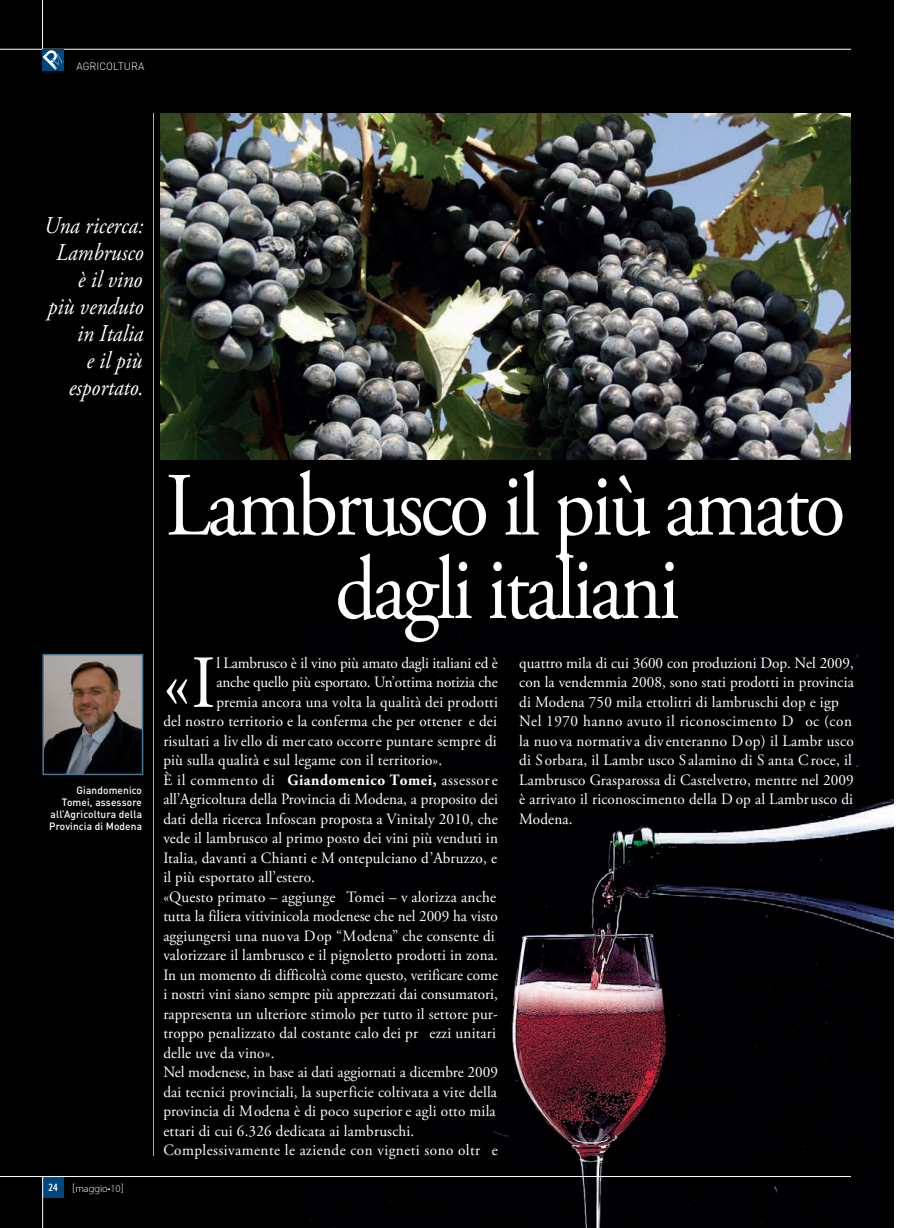
<style>
.page{position:relative;width:904px;height:1228px;background:#fff}
.page>*{position:absolute;margin:0;border:0;box-sizing:border-box;transform-origin:0 0}
.t1{font:90px/83.4px "Adobe Garamond Pro";letter-spacing:-.04em;color:#fff;text-align:center;scale:.9 1}
.t2{font:74.55px "Adobe Garamond Pro";color:#fff;scale:.96 1}
.t3{font:italic 24px/27px "Adobe Garamond Pro";color:#fff;text-align:right;scale:.9 1}
.t4{font:15.75px/19.5px "Adobe Garamond Pro";letter-spacing:.01em;color:#fff;scale:.96 1}
.t5{font:15.75px "Adobe Garamond Pro";letter-spacing:-.01em;color:#fff;scale:.96 1}
.t6{font:15.75px "Adobe Garamond Pro";letter-spacing:.03em;color:#fff;scale:.96 1}
.t7{font:15.75px "Adobe Garamond Pro";letter-spacing:.04em;color:#fff;scale:.96 1}
.t8{font:600 condensed 11.25px "Myriad Pro";color:#fff}
.t9{font:500 10.5px/12px "DIN";letter-spacing:.01em;color:#fff;text-align:right;scale:.96 1}
.t10{font:300 10.5px "DIN";color:#fff}
.t11{font:300 10.5px "Myriad Pro";color:#fff}
.s1{font-family:"DIN"}
.s2{font-weight:700}
</style>
<div class="page">
<div style="left:0;top:0;width:893px;height:1227px;background:#000"></div>
<img style="left:304px;top:629px;width:589px;height:598px">
<div style="left:43px;top:1176px;width:21px;height:21px;background:#00467e"></div>
<hr style="left:42px;top:1176px;width:1px;height:51px;background:#fff">
<hr style="left:0;top:1176px;width:850px;height:1px;background:#fff">
<img style="left:160px;top:113px;width:689px;height:346px">
<hr style="left:42px;top:0;width:1px;height:70px;background:#fff">
<hr style="left:0;top:49px;width:850px;height:1px;background:#fff">
<div style="left:43px;top:49px;width:21px;height:21px;background:#00467e"></div>
<svg style="left:43px;top:50px;width:21px;height:20px"></svg>
<hr style="left:153px;top:113px;width:1px;height:1042px;background:#b0aca9">
<svg style="left:42px;top:654px;width:101px;height:121px"></svg>
<p class="t10" style="left:77px;top:60px;width:69px">AGRICOLTURA</p>
<h3 class="t3" style="left:44px;top:212px;width:112px">Una ricerca:<br>Lambrusco è il vino<br>più venduto in Italia<br>e il più esportato.</h3>
<p class="t9" style="left:49px;top:783px;width:98px">Giandomenico<br>Tomei, assessore all’Agricoltura della<br>Provincia di Modena</p>
<p class="t8" style="left:49px;top:1181px;width:11px">24</p>
<p class="t11" style="left:72px;top:1182px;width:53px"><span class="s1">[</span>maggio•10<span class="s1">]</span></p>
<h1 class="t1" style="left:166px;top:467px;width:756px">Lambrusco il più amato dagli italiani</h1>
<h2 class="t2" style="left:163px;top:638px;width:56px">«I</h2>
<p class="t5" style="left:216px;top:653px;width:295px">l Lambrusco è il vino più amato dagli italiani ed è</p>
<p class="t5" style="left:216px;top:673px;width:295px">anche quello più esportato. Un’ottima notizia che</p>
<p class="t4" style="left:216px;top:692px;width:295px">premia ancora una volta la qualità dei prodotti</p>
<p class="t4" style="left:163px;top:712px;width:349px">del nostro territorio e la conferma che per ottener e dei</p>
<p class="t4" style="left:163px;top:731px;width:349px">risultati a liv ello di mer cato occorre puntare sempre di</p>
<p class="t4" style="left:163px;top:751px;width:292px">più sulla qualità e sul legame con il territorio».</p>
<p class="t7" style="left:163px;top:770px;width:350px">È il commento di <span class="s2">Giandomenico Tomei,</span> assessor e</p>
<p class="t4" style="left:163px;top:790px;width:350px">all’Agricoltura della Provincia di Modena, a proposito dei</p>
<p class="t4" style="left:163px;top:809px;width:350px">dati della ricerca Infoscan proposta a Vinitaly 2010, che</p>
<p class="t4" style="left:163px;top:829px;width:350px">vede il lambrusco al primo posto dei vini più venduti in</p>
<p class="t4" style="left:163px;top:848px;width:349px">Italia, davanti a Chianti e M ontepulciano d’Abruzzo, e</p>
<p class="t4" style="left:163px;top:868px;width:159px">il più esportato all’estero.</p>
<p class="t4" style="left:163px;top:887px;width:348px">«Questo primato – aggiunge Tomei – v alorizza anche</p>
<p class="t4" style="left:163px;top:907px;width:350px">tutta la filiera vitivinicola modenese che nel 2009 ha visto</p>
<p class="t4" style="left:163px;top:926px;width:347px">aggiungersi una nuo va Dop “Modena” che consente di</p>
<p class="t4" style="left:163px;top:946px;width:350px">valorizzare il lambrusco e il pignoletto prodotti in zona.</p>
<p class="t4" style="left:163px;top:965px;width:350px">In un momento di difficoltà come questo, verificare come</p>
<p class="t4" style="left:163px;top:985px;width:350px">i nostri vini siano sempre più apprezzati dai consumatori,</p>
<p class="t4" style="left:163px;top:1004px;width:350px">rappresenta un ulteriore stimolo per tutto il settore pur-</p>
<p class="t4" style="left:163px;top:1024px;width:348px">troppo penalizzato dal costante calo dei pr ezzi unitari</p>
<p class="t4" style="left:163px;top:1043px;width:117px">delle uve da vino».</p>
<p class="t4" style="left:163px;top:1063px;width:350px">Nel modenese, in base ai dati aggiornati a dicembre 2009</p>
<p class="t4" style="left:163px;top:1082px;width:349px">dai tecnici provinciali, la superficie coltivata a vite della</p>
<p class="t4" style="left:163px;top:1102px;width:348px">provincia di Modena è di poco superior e agli otto mila</p>
<p class="t4" style="left:163px;top:1121px;width:263px">ettari di cui 6.326 dedicata ai lambruschi.</p>
<p class="t6" style="left:163px;top:1140px;width:350px">Complessivamente le aziende con vigneti sono oltr e</p>
<p class="t4" style="left:519px;top:653px;width:350px">quattro mila di cui 3600 con produzioni Dop. Nel 2009, con la vendemmia 2008, sono stati prodotti in provincia di Modena 750 mila ettolitri di lambruschi dop e igp Nel 1970 hanno avuto il riconoscimento D oc (con la nuova normativ a div enteranno D op) il Lambr usco di Sorbara, il Lambr usco Salamino di S anta C roce, il Lambrusco Grasparossa di Castelvetro, mentre nel 2009 è arrivato il riconoscimento della D op al Lambrusco di Modena.</p>
</div>
